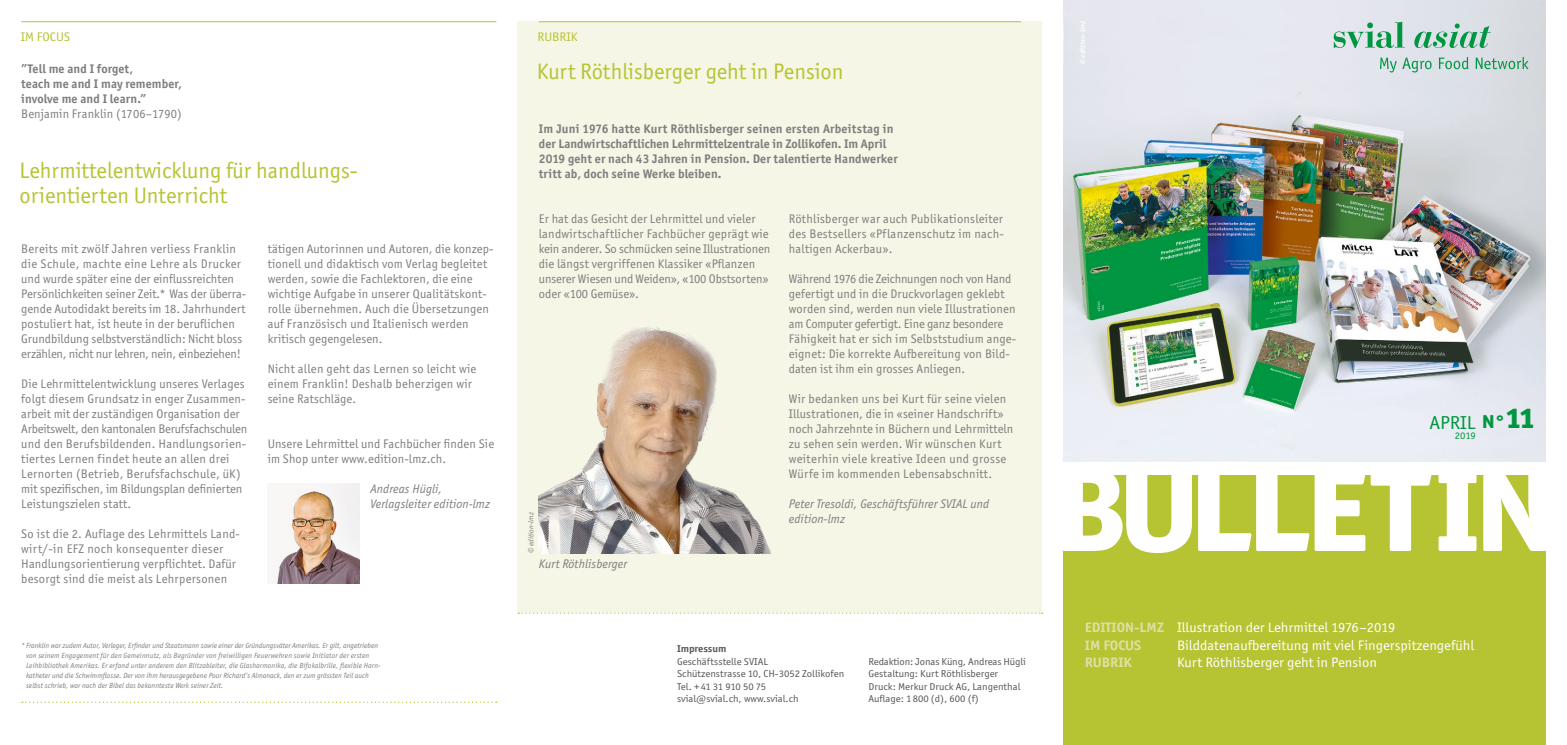
<style>
.page{position:relative;width:1567px;height:745px;background:#fff}
.page>*{position:absolute;margin:0;border:0;box-sizing:border-box;transform-origin:0 0}
.t1{font:800 120.12px "Officina Sans ITC Std";letter-spacing:-.04em;color:#fff;scale:1.07 1}
.t2{font:22.5px/25px "Officina Sans ITC Std";color:#b6c433}
.t3{font:18.75px "Officina Sans ITC Std";color:#009641;scale:1.07 1}
.t4{font:13.75px "Officina Sans ITC Std";color:#fff;scale:1.07 1}
.t5{font:13.75px/17.5px "Officina Sans ITC Std";color:#fff;scale:1.06 1}
.t6{font:700 13.75px "Officina Sans ITC Std";color:#dce1a3;scale:1.07 1}
.t7{font:12.5px/15px "Officina Sans ITC Std";letter-spacing:.01em;color:#7e7e7d}
.t8{font:700 12.5px/15px "Officina Sans ITC Std";letter-spacing:.01em;color:#7e7e7d}
.t9{font:italic 12.5px/15px "Officina Sans ITC Std";letter-spacing:.01em;color:#7e7e7d}
.t10{font:12.5px "Officina Sans ITC Std";color:#b6c433;scale:1.06 1}
.t11{font:10px/12.5px "Officina Sans ITC Std";color:#575756;scale:1.07 1}
.t12{font:700 10px "Officina Sans ITC Std";color:#575756;scale:1.07 1}
.t13{font:10px "Officina Sans ITC Std";color:#009641;scale:1.07 1}
.t14{font:italic 7.5px/10px "Officina Sans ITC Std";letter-spacing:.01em;color:#7e7e7d}
.t15{font:italic 700 7.5px "Officina Sans ITC Std";letter-spacing:.01em;color:#fff}
.s1{font-weight:800}
.s2{font-weight:800;font-size:28.75px}
.s3{font-weight:700;color:#dce1a3}
</style>
<div class="page">
<div style="left:517px;top:21px;width:525px;height:592px;background:#f5f6e6"></div>
<img style="left:1063px;top:0;width:482px;height:461px">
<hr style="left:539px;top:21px;width:481px;height:1px;background:#b6c433">
<div style="left:1063px;top:475px;width:482px;height:269px;background:#b6c433"></div>
<svg style="left:1333px;top:21px;width:71px;height:27px;background:#a0cdb9"></svg>
<svg style="left:1414px;top:23px;width:76px;height:25px;background:#9acab5"></svg>
<svg style="left:1379px;top:58px;width:17px;height:14px"></svg>
<svg style="left:1402px;top:58px;width:29px;height:14px"></svg>
<svg style="left:1438px;top:57px;width:30px;height:12px"></svg>
<svg style="left:1475px;top:57px;width:53px;height:12px"></svg>
<hr style="left:21px;top:21px;width:475px;height:1px;background:#b6c433">
<svg style="left:518px;top:612px;width:524px;height:1px"></svg>
<svg style="left:22px;top:701px;width:474px;height:1px"></svg>
<img style="left:539px;top:326px;width:232px;height:227px">
<img style="left:275px;top:483px;width:85px;height:100px">
<p class="t10" style="left:21px;top:29px;width:48px">IM FOCUS</p>
<p class="t8" style="left:21px;top:61px;width:162px">”Tell me and I forget,<br>teach me and I may remember, involve me and I learn.”</p>
<p class="t7" style="left:21px;top:106px;width:162px">Benjamin Franklin (1706–1790)</p>
<h2 class="t2" style="left:19px;top:157px;width:340px">Lehrmittelentwicklung für handlungs&shy;orientierten Unterricht</h2>
<p class="t7" style="left:21px;top:241px;width:226px">Bereits mit zwölf Jahren verliess Franklin die Schule, machte eine Lehre als Drucker und wurde später eine der einflussreichten Persönlichkeiten seiner Zeit.* Was der überra&shy;gende Autodidakt bereits im 18. Jahrhundert postuliert hat, ist heute in der beruflichen Grundbildung selbstverständlich: Nicht bloss erzählen, nicht nur lehren, nein, einbeziehen!</p>
<p class="t7" style="left:21px;top:376px;width:227px">Die Lehrmittelentwicklung unseres Verlages folgt diesem Grundsatz in enger Zusammen&shy;arbeit mit der zuständigen Organisation der Arbeitswelt, den kantonalen Berufsfachschulen und den Berufsbildenden. Handlungsorien&shy;tiertes Lernen findet heute an allen drei Lernorten (Betrieb, Berufsfachschule, üK) mit spezifischen, im Bildungsplan definierten Leistungszielen statt.</p>
<p class="t7" style="left:21px;top:526px;width:220px">So ist die 2. Auflage des Lehrmittels Land&shy;wirt/-in EFZ noch konsequenter dieser Handlungsorientierung verpflichtet. Dafür besorgt sind die meist als Lehrpersonen</p>
<p class="t7" style="left:268px;top:241px;width:227px">tätigen Autorinnen und Autoren, die konzep&shy;tionell und didaktisch vom Verlag begleitet werden, sowie die Fachlektoren, die eine wichtige Aufgabe in unserer Qualitätskont&shy;rolle übernehmen. Auch die Übersetzungen auf Französisch und Italienisch werden kritisch gegengelesen.</p>
<p class="t7" style="left:268px;top:361px;width:210px">Nicht allen geht das Lernen so leicht wie einem Franklin! Deshalb beherzigen wir seine Ratschläge.</p>
<p class="t7" style="left:268px;top:436px;width:228px">Unsere Lehrmittel und Fachbücher finden Sie im Shop unter www.edition-lmz.ch.</p>
<p class="t9" style="left:370px;top:481px;width:121px">Andreas Hügli,<br>Verlagsleiter edition-lmz</p>
<p class="t14" style="left:26px;top:640px;width:356px;text-indent:-5px">* Franklin war zudem Autor, Verleger, Erfinder und Staatsmann sowie einer der Gründungsväter Amerikas. Er gilt, angetrieben von seinem Engagement für den Gemeinnutz, als Begründer von freiwilligen Feuerwehren sowie Initiator der ersten Leihbibliothek Amerikas. Er erfand unter anderem den Blitzableiter, die Glasharmonika, die Bifokalbrille, flexible Harn&shy;katheter und die Schwimmflosse. Der von ihm herausgegebene Poor Richard’s Almanack, den er zum grössten Teil auch selbst schrieb, war nach der Bibel das bekannteste Werk seiner Zeit.</p>
<p class="t10" style="left:537px;top:29px;width:39px">RUBRIK</p>
<h2 class="t2" style="left:536px;top:59px;width:308px">Kurt Röthlisberger geht in Pension</h2>
<p class="t8" style="left:539px;top:121px;width:360px">Im Juni 1976 hatte Kurt Röthlisberger seinen ersten Arbeitstag in der Landwirtschaftlichen Lehrmittelzentrale in Zollikofen. Im April 2019 geht er nach 43 Jahren in Pension. Der talentierte Handwerker tritt ab, doch seine Werke bleiben.</p>
<p class="t7" style="left:539px;top:211px;width:233px">Er hat das Gesicht der Lehrmittel und vieler landwirtschaftlicher Fachbücher geprägt wie kein anderer. So schmücken seine Illustrationen die längst vergriffenen Klassiker «Pflanzen unserer Wiesen und Weiden», «100 Obstsorten» oder «100 Gemüse».</p>
<p class="t14" style="left:526px;top:553px;width:42px;rotate:-90deg">© edition-lmz</p>
<p class="t9" style="left:539px;top:556px;width:90px">Kurt Röthlisberger</p>
<p class="t7" style="left:788px;top:211px;width:216px;text-align:justify">Röthlisberger war auch Publikationsleiter des Bestsellers «Pflanzenschutz im nach&shy;haltigen Ackerbau».</p>
<p class="t7" style="left:788px;top:271px;width:228px">Während 1976 die Zeichnungen noch von Hand gefertigt und in die Druckvorlagen geklebt worden sind, werden nun viele Illustrationen am Computer gefertigt. Eine ganz besondere Fähigkeit hat er sich im Selbststudium ange&shy;eignet: Die korrekte Aufbereitung von Bild&shy;daten ist ihm ein grosses Anliegen.</p>
<p class="t7" style="left:788px;top:391px;width:226px">Wir bedanken uns bei Kurt für seine vielen Illustrationen, die in «seiner Handschrift» noch Jahrzehnte in Büchern und Lehrmitteln zu sehen sein werden. Wir wünschen Kurt weiterhin viele kreative Ideen und grosse Würfe im kommenden Lebensabschnitt.</p>
<p class="t9" style="left:788px;top:496px;width:202px">Peter Tresoldi, Geschäftsführer SVIAL und edition-lmz</p>
<p class="t12" style="left:677px;top:642px;width:48px">Impressum</p>
<p class="t11" style="left:677px;top:654px;width:158px">Geschäftsstelle SVIAL<br>Schützenstrasse 10, CH-3052 Zollikofen<br>Tel. + 41 31 910 50 75<br>svial@svial.ch, www.svial.ch</p>
<p class="t11" style="left:868px;top:654px;width:148px">Redaktion: Jonas Küng, Andreas Hügli Gestaltung: Kurt Röthlisberger Druck: Merkur Druck AG, Langenthal Auflage: 1 800 (d), 600 (f)</p>
<p class="t15" style="left:1077px;top:64px;width:45px;rotate:-90deg">© edition-lmz</p>
<h3 class="t3" style="left:1429px;top:411px;width:100px">APRIL <span class="s1">N°</span><span class="s2">11</span></h3>
<p class="t13" style="left:1454px;top:429px;width:21px">2019</p>
<h1 class="t1" style="left:1054px;top:433px;width:470px">BULLETIN</h1>
<p class="t5" style="left:1084px;top:618px;width:294px"><span class="s3">EDITION-LMZ</span> Illustration der Lehrmittel 1976–2019<br><span class="s3">IM FOCUS</span></p>
<p class="t4" style="left:1176px;top:636px;width:279px">Bilddatenaufbereitung mit viel Fingerspitzengefühl</p>
<p class="t6" style="left:1084px;top:653px;width:45px">RUBRIK</p>
<p class="t4" style="left:1176px;top:654px;width:188px">Kurt Röthlisberger geht in Pension</p>
</div>
